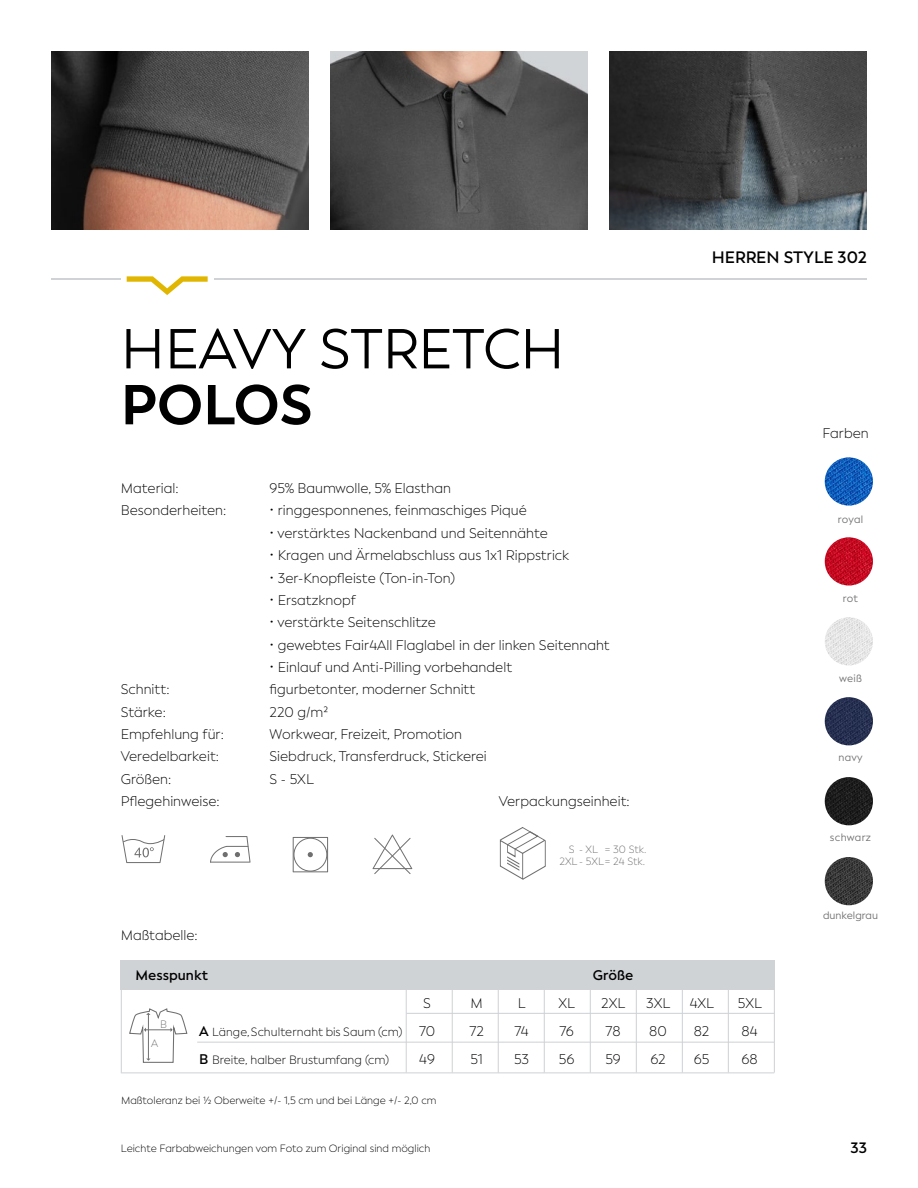
<style>
.page{position:relative;width:918px;height:1188px;background:#fff}
.page>*{position:absolute;margin:0;border:0;box-sizing:border-box;transform-origin:0 0}
.t1{font:55.95px "Facundo";color:#000}
.t2{font:700 55.95px "Facundo";color:#000}
.t3{font:600 16.5px "Facundo";color:#000}
.t4{font:600 15px "Facundo";color:#000}
.t5{font:300 13.95px "Facundo";color:#000}
.t6{font:600 13.95px "Facundo";color:#000}
.t7{font:300 12px "Facundo";color:#000}
.t8{font:300 10.8px "Facundo";color:#706f6f}
.t9{font:300 10.5px "Facundo";color:#000}
.t10{font:10.5px "Facundo";letter-spacing:.015em;color:#706f6f}
.t11{font:300 10.5px/12.6px "Facundo";color:#706f6f;text-align:right}
.s1{font-weight:600;font-size:13.95px}
.s2{font-size:11.7px}
.s3{font-size:13.95px}
</style>
<div class="page">
<img style="left:51px;top:51px;width:258px;height:179px">
<img style="left:609px;top:51px;width:258px;height:179px">
<img style="left:330px;top:51px;width:258px;height:179px">
<div style="left:121px;top:960px;width:654px;height:29px;background:#d0d3d6"></div>
<hr style="left:197px;top:1042px;width:577px;height:1px;background:#d0d3d6">
<hr style="left:406px;top:1013px;width:368px;height:1px;background:#d0d3d6">
<hr style="left:121px;top:1072px;width:653px;height:1px;background:#d0d3d6">
<hr style="left:406px;top:987px;width:1px;height:86px;background:#d0d3d6">
<hr style="left:452px;top:987px;width:1px;height:86px;background:#d0d3d6">
<hr style="left:498px;top:987px;width:1px;height:86px;background:#d0d3d6">
<hr style="left:544px;top:987px;width:1px;height:86px;background:#d0d3d6">
<hr style="left:590px;top:987px;width:1px;height:86px;background:#d0d3d6">
<hr style="left:636px;top:987px;width:1px;height:86px;background:#d0d3d6">
<hr style="left:682px;top:987px;width:1px;height:86px;background:#d0d3d6">
<hr style="left:728px;top:987px;width:1px;height:86px;background:#d0d3d6">
<hr style="left:774px;top:987px;width:1px;height:86px;background:#d0d3d6">
<hr style="left:121px;top:987px;width:1px;height:86px;background:#d0d3d6">
<img style="left:825px;top:457px;width:48px;height:49px;border-radius:24px">
<img style="left:825px;top:537px;width:48px;height:49px;border-radius:24px">
<img style="left:825px;top:617px;width:48px;height:48px;border-radius:24px">
<img style="left:825px;top:697px;width:48px;height:48px;border-radius:24px">
<img style="left:825px;top:777px;width:48px;height:48px;border-radius:24px">
<img style="left:825px;top:857px;width:48px;height:48px;border-radius:24px">
<svg style="left:127px;top:276px;width:81px;height:19px"></svg>
<hr style="left:214px;top:278px;width:653px;height:2px;background:#d0d3d6">
<hr style="left:51px;top:278px;width:70px;height:2px;background:#d0d3d6">
<svg style="left:499px;top:827px;width:47px;height:53px"></svg>
<svg style="left:122px;top:835px;width:43px;height:28px"></svg>
<svg style="left:373px;top:835px;width:39px;height:39px"></svg>
<svg style="left:293px;top:837px;width:35px;height:35px"></svg>
<svg style="left:210px;top:836px;width:41px;height:27px"></svg>
<svg style="left:129px;top:1008px;width:59px;height:55px"></svg>
<h1 class="t1" style="left:121px;top:316px;width:445px">HEAVY STRETCH</h1>
<h1 class="t2" style="left:121px;top:370px;width:194px">POLOS</h1>
<p class="t5" style="left:121px;top:480px;width:59px">Material:</p>
<p class="t5" style="left:270px;top:480px;width:183px">95% Baumwolle, 5% Elasthan</p>
<p class="t5" style="left:121px;top:503px;width:107px">Besonderheiten:</p>
<p class="t5" style="left:270px;top:503px;width:259px">• ringgesponnenes, feinmaschiges Piqué</p>
<p class="t5" style="left:270px;top:525px;width:280px">• verstärktes Nackenband und Seitennähte</p>
<p class="t5" style="left:270px;top:547px;width:301px">• Kragen und Ärmelabschluss aus 1x1 Rippstrick</p>
<p class="t5" style="left:270px;top:570px;width:187px">• 3er-Knopfleiste (Ton-in-Ton)</p>
<p class="t5" style="left:270px;top:592px;width:88px">• Ersatzknopf</p>
<p class="t5" style="left:270px;top:614px;width:168px">• verstärkte Seitenschlitze</p>
<p class="t5" style="left:270px;top:637px;width:342px">• gewebtes Fair4All Flaglabel in der linken Seitennaht</p>
<p class="t5" style="left:270px;top:659px;width:244px">• Einlauf und Anti-Pilling vorbehandelt</p>
<p class="t5" style="left:121px;top:681px;width:50px">Schnitt:</p>
<p class="t5" style="left:270px;top:681px;width:207px">figurbetonter, moderner Schnitt</p>
<p class="t5" style="left:121px;top:704px;width:47px">Stärke:</p>
<p class="t5" style="left:270px;top:704px;width:59px">220 g/m²</p>
<p class="t5" style="left:121px;top:726px;width:105px">Empfehlung für:</p>
<p class="t5" style="left:270px;top:726px;width:194px">Workwear, Freizeit, Promotion</p>
<p class="t5" style="left:121px;top:749px;width:100px">Veredelbarkeit:</p>
<p class="t5" style="left:270px;top:749px;width:219px">Siebdruck, Transferdruck, Stickerei</p>
<p class="t5" style="left:121px;top:771px;width:52px">Größen:</p>
<p class="t5" style="left:270px;top:771px;width:46px">S - 5XL</p>
<p class="t5" style="left:121px;top:793px;width:100px">Pflegehinweise:</p>
<p class="t5" style="left:499px;top:793px;width:132px">Verpackungseinheit:</p>
<p class="t5" style="left:121px;top:927px;width:78px">Maßtabelle:</p>
<p class="t11" style="left:559px;top:843px;width:89px">S - XL = 30 Stk.<br>2XL - 5XL= 24 Stk.</p>
<p class="t3" style="left:712px;top:248px;width:157px">HERREN STYLE 302</p>
<p class="t5" style="left:822px;top:425px;width:48px">Farben</p>
<p class="t10" style="left:838px;top:513px;width:27px">royal</p>
<p class="t10" style="left:843px;top:593px;width:17px">rot</p>
<p class="t10" style="left:839px;top:672px;width:24px">weiß</p>
<p class="t10" style="left:838px;top:751px;width:26px">navy</p>
<p class="t10" style="left:830px;top:831px;width:43px">schwarz</p>
<p class="t10" style="left:823px;top:910px;width:56px">dunkelgrau</p>
<p class="t6" style="left:136px;top:967px;width:74px">Messpunkt</p>
<p class="t6" style="left:593px;top:967px;width:42px">Größe</p>
<p class="t5" style="left:423px;top:995px;width:9px">S</p>
<p class="t5" style="left:470px;top:995px;width:14px">M</p>
<p class="t5" style="left:518px;top:995px;width:9px">L</p>
<p class="t5" style="left:559px;top:995px;width:18px">XL</p>
<p class="t5" style="left:601px;top:995px;width:26px">2XL</p>
<p class="t5" style="left:646px;top:995px;width:26px">3XL</p>
<p class="t5" style="left:690px;top:995px;width:26px">4XL</p>
<p class="t5" style="left:738px;top:995px;width:26px">5XL</p>
<p class="t7" style="left:199px;top:1025px;width:238px"><span class="s1">A</span> <span class="s2">Länge</span>,Schulternaht bis Saum (cm) <span class="s3">70</span></p>
<p class="t5" style="left:469px;top:1023px;width:16px">72</p>
<p class="t5" style="left:514px;top:1023px;width:16px">74</p>
<p class="t5" style="left:559px;top:1023px;width:16px">76</p>
<p class="t5" style="left:606px;top:1023px;width:17px">78</p>
<p class="t5" style="left:649px;top:1023px;width:19px">80</p>
<p class="t5" style="left:694px;top:1023px;width:17px">82</p>
<p class="t5" style="left:742px;top:1023px;width:18px">84</p>
<p class="t7" style="left:199px;top:1053px;width:191px"><span class="s1">B</span> Breite, halber Brustumfang (cm)</p>
<p class="t5" style="left:419px;top:1051px;width:17px">49</p>
<p class="t5" style="left:470px;top:1051px;width:14px">51</p>
<p class="t5" style="left:514px;top:1051px;width:17px">53</p>
<p class="t5" style="left:559px;top:1051px;width:17px">56</p>
<p class="t5" style="left:605px;top:1051px;width:17px">59</p>
<p class="t5" style="left:651px;top:1051px;width:17px">62</p>
<p class="t5" style="left:694px;top:1051px;width:17px">65</p>
<p class="t5" style="left:742px;top:1051px;width:18px">68</p>
<p class="t9" style="left:121px;top:1095px;width:317px">Maßtoleranz bei ½ Oberweite +/- 1,5 cm und bei Länge +/- 2,0 cm</p>
<p class="t8" style="left:160px;top:1018px;width:8px">B</p>
<p class="t8" style="left:151px;top:1037px;width:9px">A</p>
<p class="t9" style="left:121px;top:1142px;width:311px">Leichte Farbabweichungen vom Foto zum Original sind möglich</p>
<p class="t4" style="left:851px;top:1138px;width:18px">33</p>
</div>
